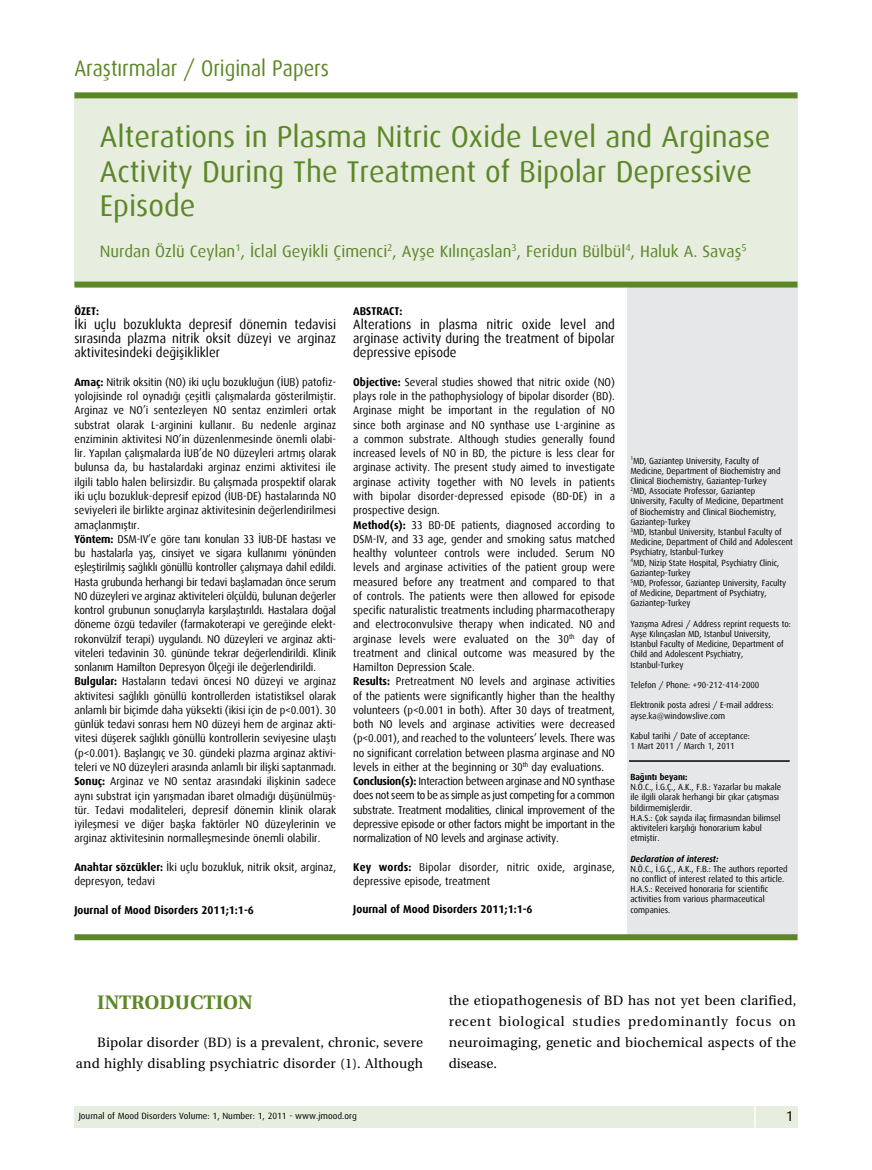
<style>
.page{position:relative;width:872px;height:1170px;background:#fff}
.page>*{position:absolute;margin:0;border:0;box-sizing:border-box;transform-origin:0 0}
.t1{font:30px/34.5px "Dax";color:#5c8727}
.t2{font:22.5px "Dax";color:#5c8727;scale:.9 1}
.t3{font:19.5px "Utopia Bold Tr";color:#5c8727}
.t4{font:16.5px "Dax";color:#5c8727}
.t5{font:14.25px "Dax";color:#000}
.t6{font:13.5px/21px "Utopia Medium Tr";letter-spacing:.015em;color:#000;text-align:right}
.t7{font:13.5px/14.2px "Dax";color:#000;text-align:justify;scale:.95 1}
.t8{font:11.25px/14.2px "Dax";color:#000;scale:.95 1}
.t9{font:700 11.25px "Dax";color:#000;scale:.95 1}
.t10{font:9px "Dax";color:#000}
.t11{font:8.85px/10.2px "Dax";letter-spacing:-.005em;color:#000;scale:.95 1}
.t12{font:italic 700 8.85px "Dax";color:#000;scale:.95 1}
.t13{font:700 8.85px "Dax";color:#000;scale:.95 1}
.s1{font-weight:700}
</style>
<div class="page">
<div style="left:74px;top:1106px;width:723px;height:21px;background:#e7eddf"></div>
<svg style="left:754px;top:1106px;width:1px;height:21px"></svg>
<div style="left:74px;top:95px;width:723px;height:187px;background:#e7eddf"></div>
<div style="left:627px;top:286px;width:170px;height:649px;background:#e6e7e8"></div>
<div style="left:74px;top:281px;width:723px;height:6px;background:#5c8727"></div>
<div style="left:74px;top:934px;width:723px;height:6px;background:#5c8727"></div>
<div style="left:74px;top:92px;width:723px;height:6px;background:#5c8727"></div>
<hr style="left:629px;top:760px;width:160px;height:1px;background:#000">
<h2 class="t2" style="left:74px;top:56px;width:284px">Araştırmalar / Original Papers</h2>
<h1 class="t1" style="left:100px;top:120px;width:672px">Alterations in Plasma Nitric Oxide Level and Arginase<br>Activity During The Treatment of Bipolar Depressive<br>Episode</h1>
<h3 class="t4" style="left:100px;top:242px;width:648px">Nurdan Özlü Ceylan<sup>1</sup>, İclal Geyikli Çimenci<sup>2</sup>, Ayşe Kılınçaslan<sup>3</sup>, Feridun Bülbül<sup>4</sup>, Haluk A. Savaş<sup>5</sup></h3>
<p class="t9" style="left:74px;top:304px;width:27px">ÖZET:</p>
<p class="t7" style="left:74px;top:317px;width:277px">İki uçlu bozuklukta depresif dönemin tedavisi sırasında plazma nitrik oksit düzeyi ve arginaz aktivitesindeki değişiklikler</p>
<p class="t8" style="left:74px;top:375px;width:277px"><span class="s1">Amaç:</span> Nitrik oksitin (NO) iki uçlu bozukluğun (İUB) patofiz&shy;yolojisinde rol oynadığı çeşitli çalışmalarda gösterilmiştir.<br>Arginaz ve NO’i sentezleyen NO sentaz enzimleri ortak substrat olarak L-arginini kullanır. Bu nedenle arginaz enziminin aktivitesi NO’in düzenlenmesinde önemli olabi&shy;lir. Yapılan çalışmalarda İUB’de NO düzeyleri artmış olarak bulunsa da, bu hastalardaki arginaz enzimi aktivitesi ile ilgili tablo halen belirsizdir. Bu çalışmada prospektif olarak iki uçlu bozukluk-depresif epizod (İUB-DE) hastalarında NO seviyeleri ile birlikte arginaz aktivitesinin değerlendirilmesi amaçlanmıştır.<br><span class="s1">Yöntem:</span> DSM-IV’e göre tanı konulan 33 İUB-DE hastası ve bu hastalarla yaş, cinsiyet ve sigara kullanımı yönünden eşleştirilmiş sağlıklı gönüllü kontroller çalışmaya dahil edildi.<br>Hasta grubunda herhangi bir tedavi başlamadan önce serum NO düzeyleri ve arginaz aktiviteleri ölçüldü, bulunan değerler kontrol grubunun sonuçlarıyla karşılaştırıldı. Hastalara doğal döneme özgü tedaviler (farmakoterapi ve gereğinde elekt&shy;rokonvülzif terapi) uygulandı. NO düzeyleri ve arginaz akti&shy;viteleri tedavinin 30. gününde tekrar değerlendirildi. Klinik sonlanım Hamilton Depresyon Ölçeği ile değerlendirildi.<br><span class="s1">Bulgular:</span> Hastaların tedavi öncesi NO düzeyi ve arginaz aktivitesi sağlıklı gönüllü kontrollerden istatistiksel olarak anlamlı bir biçimde daha yüksekti (ikisi için de p&lt;0.001). 30 günlük tedavi sonrası hem NO düzeyi hem de arginaz akti&shy;vitesi düşerek sağlıklı gönüllü kontrollerin seviyesine ulaştı (p&lt;0.001). Başlangıç ve 30. gündeki plazma arginaz aktivi&shy;teleri ve NO düzeyleri arasında anlamlı bir ilişki saptanmadı.<br><span class="s1">Sonuç:</span> Arginaz ve NO sentaz arasındaki ilişkinin sadece aynı substrat için yarışmadan ibaret olmadığı düşünülmüş&shy;tür. Tedavi modaliteleri, depresif dönemin klinik olarak iyileşmesi ve diğer başka faktörler NO düzeylerinin ve arginaz aktivitesinin normalleşmesinde önemli olabilir.</p>
<p class="t8" style="left:74px;top:859px;width:277px"><span class="s1">Anahtar sözcükler:</span> İki uçlu bozukluk, nitrik oksit, arginaz, depresyon, tedavi</p>
<p class="t9" style="left:74px;top:903px;width:190px">Journal of Mood Disorders 2011;1:1-6</p>
<p class="t9" style="left:353px;top:304px;width:53px">ABSTRACT:</p>
<p class="t7" style="left:353px;top:317px;width:277px">Alterations in plasma nitric oxide level and arginase activity during the treatment of bipolar depressive episode</p>
<p class="t8" style="left:353px;top:375px;width:277px"><span class="s1">Objective:</span> Several studies showed that nitric oxide (NO) plays role in the pathophysiology of bipolar disorder (BD).<br>Arginase might be important in the regulation of NO since both arginase and NO synthase use L-arginine as a common substrate. Although studies generally found increased levels of NO in BD, the picture is less clear for arginase activity. The present study aimed to investigate arginase activity together with NO levels in patients with bipolar disorder-depressed episode (BD-DE) in a prospective design.<br><span class="s1">Method(s):</span> 33 BD-DE patients, diagnosed according to DSM-IV, and 33 age, gender and smoking satus matched healthy volunteer controls were included. Serum NO levels and arginase activities of the patient group were measured before any treatment and compared to that of controls. The patients were then allowed for episode specific naturalistic treatments including pharmacotherapy and electroconvulsive therapy when indicated. NO and arginase levels were evaluated on the 30<sup>th</sup> day of treatment and clinical outcome was measured by the Hamilton Depression Scale.<br><span class="s1">Results:</span> Pretreatment NO levels and arginase activities of the patients were significantly higher than the healthy volunteers (p&lt;0.001 in both). After 30 days of treatment, both NO levels and arginase activities were decreased (p&lt;0.001), and reached to the volunteers’ levels. There was no significant correlation between plasma arginase and NO levels in either at the beginning or 30<sup>th</sup> day evaluations.<br><span class="s1">Conclusion(s):</span> Interaction between arginase and NO synthase does not seem to be as simple as just competing for a common substrate. Treatment modalities, clinical improvement of the depressive episode or other factors might be important in the normalization of NO levels and arginase activity.</p>
<p class="t8" style="left:353px;top:859px;width:277px"><span class="s1">Key words:</span> Bipolar disorder, nitric oxide, arginase, depressive episode, treatment</p>
<p class="t9" style="left:353px;top:903px;width:190px">Journal of Mood Disorders 2011;1:1-6</p>
<p class="t11" style="left:630px;top:455px;width:173px"><sup>1</sup>MD, Gaziantep University, Faculty of Medicine, Department of Biochemistry and Clinical Biochemistry, Gaziantep-Turkey<br><sup>2</sup>MD, Associate Professor, Gaziantep University, Faculty of Medicine, Department<br>of Biochemistry and Clinical Biochemistry, Gaziantep-Turkey<br><sup>3</sup>MD, Istanbul University, Istanbul Faculty of Medicine, Department of Child and Adolescent Psychiatry, Istanbul-Turkey<br><sup>4</sup>MD, Nizip State Hospital, Psychiatry Clinic, Gaziantep-Turkey<br><sup>5</sup>MD, Professor, Gaziantep University, Faculty of Medicine, Department of Psychiatry, Gaziantep-Turkey</p>
<p class="t11" style="left:630px;top:618px;width:170px">Yazışma Adresi / Address reprint requests to:<br>Ayşe Kılınçaslan MD, Istanbul University, Istanbul Faculty of Medicine, Department of Child and Adolescent Psychiatry, Istanbul-Turkey</p>
<p class="t11" style="left:630px;top:680px;width:137px">Telefon / Phone: +90-212-414-2000</p>
<p class="t11" style="left:630px;top:700px;width:152px">Elektronik posta adresi / E-mail address: ayse.ka@windowslive.com</p>
<p class="t11" style="left:630px;top:731px;width:127px">Kabul tarihi / Date of acceptance:<br>1 Mart 2011 / March 1, 2011</p>
<p class="t13" style="left:630px;top:771px;width:62px">Bağıntı beyanı:</p>
<p class="t11" style="left:630px;top:782px;width:160px">N.Ö.C., İ.G.Ç., A.K., F.B.: Yazarlar bu makale ile ilgili olarak herhangi bir çıkar çatışması bildirmemişlerdir.<br>H.A.S.: Çok sayıda ilaç firmasından bilimsel aktiviteleri karşılığı honorarium kabul etmiştir.</p>
<p class="t12" style="left:630px;top:853px;width:94px">Declaration of interest:</p>
<p class="t11" style="left:630px;top:863px;width:167px">N.Ö.C., İ.G.Ç., A.K., F.B.: The authors reported no conflict of interest related to this article.<br>H.A.S.: Received honoraria for scientific activities from various pharmaceutical companies.</p>
<h3 class="t3" style="left:97px;top:991px;width:157px">INTRODUCTION</h3>
<p class="t6" style="left:76px;top:1031px;width:348px">Bipolar disorder (BD) is a prevalent, chronic, severe and highly disabling psychiatric disorder (1). Although</p>
<p class="t6" style="left:449px;top:989px;width:349px;text-align:justify">the etiopathogenesis of BD has not yet been clarified, recent biological studies predominantly focus on neuroimaging, genetic and biochemical aspects of the disease.</p>
<p class="t10" style="left:79px;top:1111px;width:279px">Journal of Mood Disorders Volume: 1, Number: 1, 2011 - www.jmood.org</p>
<p class="t5" style="left:785px;top:1108px;width:9px">1</p>
</div>
